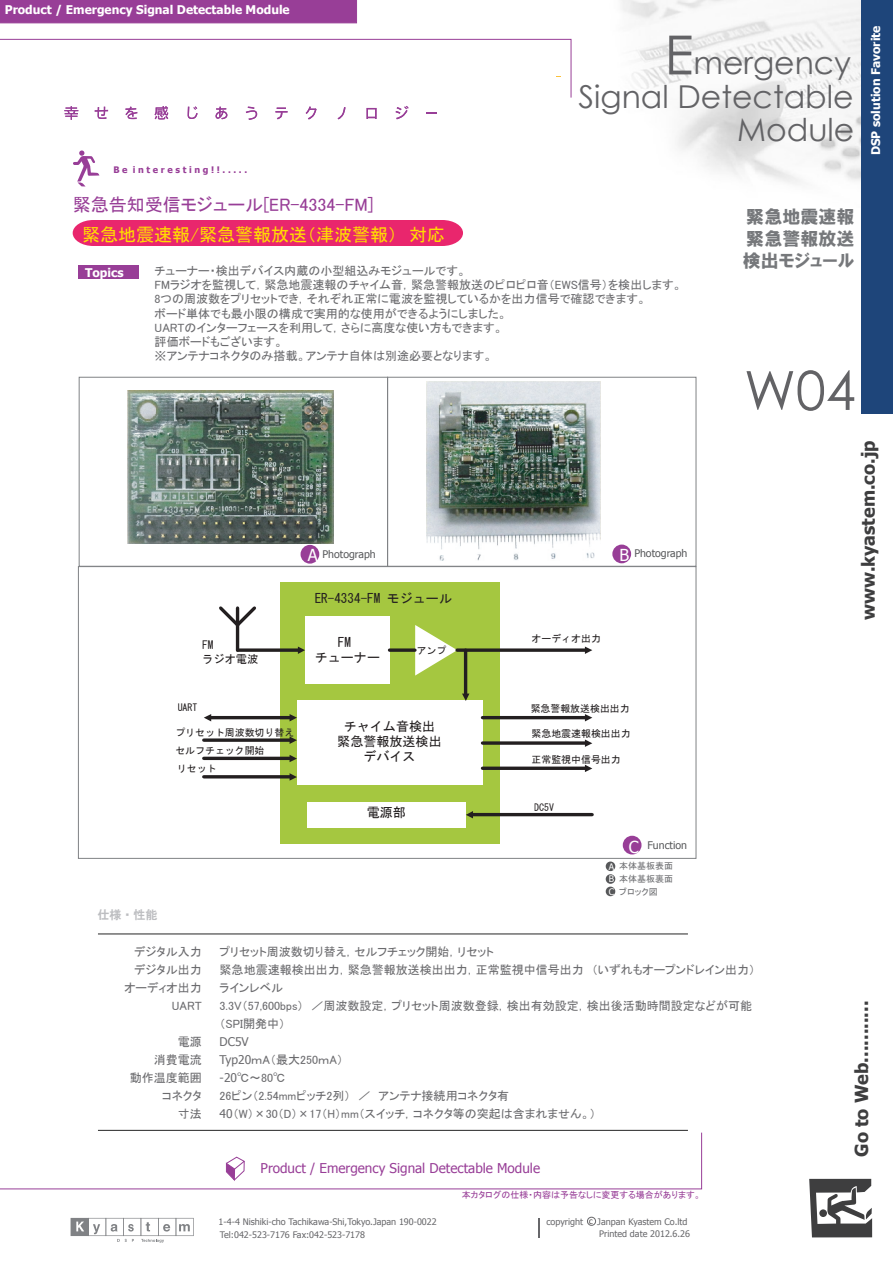
<style>
.page{position:relative;width:893px;height:1263px;background:#fff}
.page>*{position:absolute;margin:0;border:0;box-sizing:border-box;transform-origin:0 0}
.t1{font:54px "Century Gothic";color:#636366}
.t2{font:31.5px/33px "Century Gothic";color:#636366;text-align:right}
.t3{font:700 18px "Tahoma";color:#3e3e3f}
.t4{font:18px "MS P Gothic";color:#983e97}
.t5{font:18px "MS P Gothic";color:#ffdc01}
.t6{font:18px/21.8px "HGP Soei Kakugothic UB";color:#76787b;text-align:justify}
.t7{font:16.5px "Tahoma";color:#fff}
.t8{font:13.5px "Tahoma";color:#983e97}
.t9{font:13.05px/15.1px "MS Gothic";color:#231f20;text-align:center}
.t10{font:12px/18px "MS P Gothic";color:#6b6b6e}
.t11{font:700 12px "Tahoma";color:#fff}
.t12{font:12px "HG Gothic E";color:#bcbdc0}
.t13{font:12px "Tahoma";color:#6b6b6e}
.t14{font:11.25px/14.9px "MS Gothic";color:#231f20}
.t15{font:10.5px "Tahoma";color:#57585a}
.t16{font:9.9px/17.7px "MS Gothic";color:#231f20}
.t17{font:9px/12.5px "Tahoma";color:#67676a}
.t18{font:9px "MS P Gothic";color:#983e97}
.t19{font:700 9px "Tahoma";letter-spacing:.295em;color:#983e97}
.t20{font:9px/12.6px "MS P Gothic";color:#6f7073}
.t21{font:9px/12.6px "Tahoma";color:#fff}
.s1{font-size:54px}
.s2{font-size:16.5px;color:#fff}
.s3{font-family:"Tahoma";color:#fff}
.s4{font-family:"Tahoma"}
.s5{font-size:6px;color:#231f20}
</style>
<div class="page">
<div style="left:0;top:0;width:357px;height:23px;background:#983e97"></div>
<img style="left:621px;top:0;width:240px;height:184px">
<div style="left:861px;top:0;width:31px;height:414px;background:#1e457a"></div>
<svg style="left:809px;top:1179px;width:63px;height:58px"></svg>
<svg style="left:73px;top:150px;width:26px;height:37px"></svg>
<svg style="left:71px;top:1218px;width:123px;height:25px"></svg>
<div style="left:300px;top:545px;width:19px;height:19px;background:#983e97;border-radius:50%"></div>
<div style="left:622px;top:836px;width:19px;height:18px;background:#983e97;border-radius:50%"></div>
<div style="left:79px;top:377px;width:309px;height:190px;border:1px solid #808285"></div>
<div style="left:605px;top:862px;width:10px;height:9px;background:#57585a;border-radius:50%"></div>
<div style="left:605px;top:874px;width:10px;height:10px;background:#57585a;border-radius:50%"></div>
<div style="left:78px;top:265px;width:61px;height:14px;background:#983e97"></div>
<div style="left:587px;top:1217px;width:8px;height:9px;border:1px solid #67676a;border-radius:50%"></div>
<svg style="left:0;top:39px;width:571px;height:59px"></svg>
<svg style="left:0;top:1132px;width:702px;height:58px"></svg>
<svg style="left:538px;top:1218px;width:1px;height:20px"></svg>
<hr style="left:98px;top:934px;width:590px;height:1px;background:#262626">
<hr style="left:98px;top:1130px;width:590px;height:1px;background:#262626">
<svg style="left:64px;top:106px;width:14px;height:14px"></svg>
<svg style="left:95px;top:107px;width:13px;height:12px"></svg>
<svg style="left:125px;top:107px;width:12px;height:12px"></svg>
<svg style="left:154px;top:106px;width:14px;height:13px"></svg>
<svg style="left:188px;top:106px;width:9px;height:13px"></svg>
<svg style="left:215px;top:107px;width:12px;height:12px"></svg>
<svg style="left:246px;top:107px;width:11px;height:13px"></svg>
<svg style="left:275px;top:108px;width:12px;height:11px"></svg>
<svg style="left:306px;top:106px;width:10px;height:13px"></svg>
<svg style="left:337px;top:107px;width:8px;height:12px"></svg>
<svg style="left:366px;top:108px;width:10px;height:11px"></svg>
<svg style="left:395px;top:106px;width:13px;height:13px"></svg>
<svg style="left:426px;top:112px;width:11px;height:2px"></svg>
<div style="left:387px;top:377px;width:309px;height:190px;border:1px solid #808285"></div>
<div style="left:612px;top:545px;width:19px;height:18px;background:#983e97;border-radius:50%"></div>
<div style="left:605px;top:887px;width:10px;height:9px;background:#57585a;border-radius:50%"></div>
<img style="left:127px;top:391px;width:206px;height:152px">
<img style="left:426px;top:382px;width:174px;height:178px">
<div style="left:73px;top:220px;width:390px;height:26px;background:#e9266d"></div>
<div style="left:280px;top:583px;width:219px;height:261px;background:#a5c740"></div>
<div style="left:305px;top:616px;width:84px;height:68px;background:#fff"></div>
<svg style="left:415px;top:625px;width:42px;height:51px"></svg>
<div style="left:297px;top:701px;width:185px;height:84px;background:#fff"></div>
<div style="left:307px;top:802px;width:158px;height:25px;background:#fff"></div>
<svg style="left:237px;top:648px;width:61px;height:4px"></svg>
<svg style="left:298px;top:647px;width:7px;height:7px"></svg>
<hr style="left:236px;top:608px;width:3px;height:42px;background:#231f20">
<svg style="left:219px;top:606px;width:37px;height:24px"></svg>
<svg style="left:457px;top:648px;width:128px;height:4px"></svg>
<svg style="left:585px;top:647px;width:7px;height:7px"></svg>
<svg style="left:389px;top:648px;width:26px;height:4px"></svg>
<hr style="left:464px;top:650px;width:3px;height:44px;background:#231f20">
<svg style="left:462px;top:694px;width:7px;height:7px"></svg>
<hr style="left:210px;top:716px;width:80px;height:3px;background:#231f20">
<svg style="left:204px;top:714px;width:7px;height:7px"></svg>
<svg style="left:289px;top:714px;width:8px;height:7px"></svg>
<svg style="left:204px;top:738px;width:85px;height:4px"></svg>
<svg style="left:289px;top:737px;width:8px;height:7px"></svg>
<hr style="left:204px;top:757px;width:86px;height:3px;background:#231f20">
<svg style="left:289px;top:755px;width:8px;height:7px"></svg>
<svg style="left:204px;top:775px;width:85px;height:4px"></svg>
<svg style="left:289px;top:773px;width:8px;height:8px"></svg>
<svg style="left:482px;top:741px;width:103px;height:4px"></svg>
<svg style="left:585px;top:739px;width:7px;height:8px"></svg>
<hr style="left:482px;top:716px;width:103px;height:3px;background:#231f20">
<svg style="left:585px;top:714px;width:7px;height:7px"></svg>
<hr style="left:482px;top:767px;width:103px;height:3px;background:#231f20">
<svg style="left:585px;top:765px;width:7px;height:7px"></svg>
<hr style="left:472px;top:813px;width:120px;height:3px;background:#231f20">
<svg style="left:466px;top:811px;width:7px;height:7px"></svg>
<p class="t11" style="left:5px;top:1px;width:286px">Product / Emergency Signal Detectable Module</p>
<p class="t19" style="left:113px;top:163px;width:135px">Be interesting!!.....</p>
<h2 class="t2" style="left:664px;top:46px;width:188px"><span class="s1">E</span>mergency</h2>
<h2 class="t2" style="left:578px;top:80px;width:277px">Signal Detectable<br>Module</h2>
<h3 class="t4" style="left:73px;top:196px;width:303px">緊急告知受信モジュール[ER-4334-FM]</h3>
<h3 class="t5" style="left:82px;top:225px;width:364px">緊急地震速報/緊急警報放送（津波警報） 対応</h3>
<p class="t11" style="left:85px;top:264px;width:40px">Topics</p>
<p class="t10" style="left:155px;top:263px;width:528px;line-height:14.2px">チューナー・検出デバイス内蔵の小型組込みモジュールです。<br>FMラジオを監視して，緊急地震速報のチャイム音，緊急警報放送のピロピロ音（EWS信号）を検出します。8つの周波数をプリセットでき，それぞれ正常に電波を監視しているかを出力信号で確認できます。<br>ボード単体でも最小限の構成で実用的な使用ができるようにしました。<br>UARTのインターフェースを利用して，さらに高度な使い方もできます。<br>評価ボードもございます。<br>※アンテナコネクタのみ搭載。アンテナ自体は別途必要となります。</p>
<h3 class="t6" style="left:742px;top:206px;width:113px">緊急地震速報緊急警報放送検出モジュール</h3>
<h1 class="t1" style="left:744px;top:353px;width:113px">W04</h1>
<p class="t11" style="left:867px;top:155px;width:131px;rotate:-90deg">DSP solution Favorite</p>
<p class="t14" style="left:202px;top:637px;width:58px">FM<br>ラジオ電波</p>
<h3 class="t7" style="left:308px;top:544px;width:11px">A</h3>
<p class="t15" style="left:322px;top:547px;width:55px">Photograph</p>
<p class="t9" style="left:315px;top:591px;width:139px">ER-4334-FM モジュール</p>
<p class="t9" style="left:315px;top:634px;width:67px">FM<br>チューナー</p>
<p class="t16" style="left:417px;top:642px;width:31px">アンプ</p>
<p class="t15" style="left:619px;top:547px;width:69px"><span class="s2">B</span> Photograph</p>
<p class="t16" style="left:531px;top:630px;width:71px">オーディオ出力</p>
<p class="t16" style="left:178px;top:699px;width:21px">UART</p>
<p class="t16" style="left:175px;top:723px;width:120px">プリセット周波数切り替え</p>
<p class="t16" style="left:530px;top:699px;width:100px">緊急警報放送検出出力</p>
<p class="t16" style="left:531px;top:725px;width:100px">緊急地震速報検出出力</p>
<p class="t9" style="left:337px;top:719px;width:106px">チャイム音検出緊急警報放送検出デバイス</p>
<p class="t16" style="left:175px;top:741px;width:91px">セルフチェック開始リセット</p>
<p class="t16" style="left:531px;top:751px;width:91px">正常監視中信号出力</p>
<p class="t12" style="left:97px;top:909px;width:61px">仕様・性能</p>
<p class="t10" style="left:124px;top:943px;width:79px;text-align:right">デジタル入力デジタル出力オーディオ出力<br>UART</p>
<p class="t10" style="left:130px;top:1033px;width:74px;text-align:right">電源<br>消費電流<br>動作温度範囲コネクタ<br>寸法</p>
<p class="t9" style="left:367px;top:805px;width:41px">電源部</p>
<p class="t16" style="left:534px;top:799px;width:21px">DC5V</p>
<h3 class="t7" style="left:629px;top:836px;width:11px">C</h3>
<p class="t15" style="left:647px;top:838px;width:41px">Function</p>
<p class="t20" style="left:619px;top:860px;width:55px">本体基板表面本体基板裏面</p>
<p class="t21" style="left:608px;top:860px;width:7px">A<br>B</p>
<p class="t20" style="left:608px;top:885px;width:51px"><span class="s3">C</span> ブロック図</p>
<p class="t10" style="left:220px;top:943px;width:537px">プリセット周波数切り替え，セルフチェック開始，リセット<br>緊急地震速報検出出力，緊急警報放送検出出力，正常監視中信号出力 （いずれもオープンドレイン出力）ラインレベル<br>3.3V（57,600bps） ／周波数設定，プリセット周波数登録，検出有効設定，検出後活動時間設定などが可能（SPI開発中）</p>
<p class="t13" style="left:220px;top:1034px;width:31px">DC5V</p>
<p class="t10" style="left:220px;top:1051px;width:377px"><span class="s4">Typ20</span>ｍA（最大250ｍA）<br><span class="s4">-20</span>℃～80℃<br>26ピン（2.54mmピッチ2列） ／ アンテナ接続用コネクタ有<br><span class="s4">40</span>（W）×30（D）×17（H）mm（スイッチ，コネクタ等の突起は含まれません。）</p>
<p class="t8" style="left:260px;top:1159px;width:281px">Product / Emergency Signal Detectable Module</p>
<p class="t17" style="left:219px;top:1215px;width:219px">1-4-4 Nishiki-cho Tachikawa-Shi,Tokyo.Japan 190-0022<br>Tel:042-523-7176 Fax:042-523-7178</p>
<p class="t18" style="left:462px;top:1191px;width:240px">本カタログの仕様・内容は予告なしに変更する場合があります。</p>
<p class="t17" style="left:546px;top:1215px;width:145px;text-align:right">copyright <span class="s5">C</span> Janpan Kyastem Co.ltd<br>Printed date 2012.6.26</p>
<h3 class="t3" style="left:855px;top:620px;width:181px;rotate:-90deg">www.kyastem.co.jp</h3>
<h3 class="t3" style="left:848px;top:1157px;width:158px;rotate:-90deg">Go to Web...........</h3>
</div>
